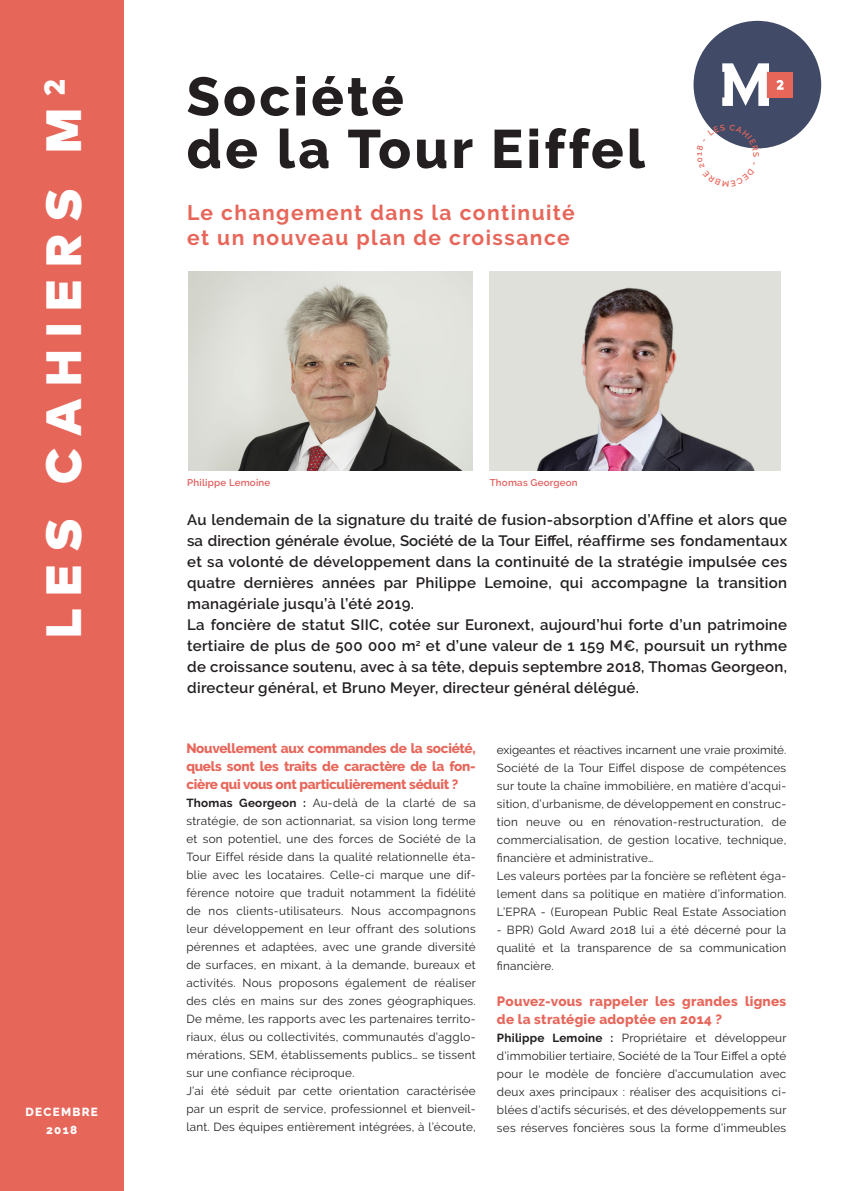
<style>
.page{position:relative;width:851px;height:1191px;background:#fff}
.page>*{position:absolute;margin:0;border:0;box-sizing:border-box;transform-origin:0 0}
.t1{font:800 54px "Raleway";letter-spacing:.06em;color:#231f20}
.t2{font:900 49.5px "Mark Pro";letter-spacing:.25em;color:#fff}
.t3{font:700 21px "Raleway";letter-spacing:.07em;color:#e7665a}
.t4{font:600 15px/21px "Raleway";letter-spacing:.02em;color:#231f20;text-align:justify}
.Questions{font:800 13.5px/18px "Raleway";letter-spacing:.01em;color:#e7665a;text-align:justify}
.Réponses{font:11.7px/18px "Raleway";letter-spacing:.02em;color:#231f20;text-align:justify}
.t5{font:800 11.7px "Raleway";letter-spacing:.11em;color:#fff}
.t6{font:600 9.75px "Raleway";letter-spacing:.02em;color:#df605e}
.s1{font-weight:700}
</style>
<div class="page">
<img style="left:489px;top:271px;width:291px;height:199px">
<img style="left:188px;top:271px;width:284px;height:199px">
<div style="left:0;top:0;width:123px;height:1191px;background:#e7665a"></div>
<div style="left:693px;top:21px;width:128px;height:127px;background:#414a67;border-radius:50%"></div>
<svg style="left:722px;top:63px;width:46px;height:43px"></svg>
<div style="left:766px;top:72px;width:26px;height:25px;background:#e7665a"></div>
<svg style="left:776px;top:80px;width:7px;height:10px"></svg>
<svg style="left:707px;top:124px;width:52px;height:25px"></svg>
<p class="t2" style="left:25px;top:637px;width:560px;rotate:-90deg">LES CAHIERS M <sup>2</sup></p>
<p class="t5" style="left:26px;top:1105px;width:74px">DECEMBRE</p>
<p class="t5" style="left:46px;top:1123px;width:32px">2018</p>
<p class="t1" style="left:187px;top:66px;width:218px">Société</p>
<p class="t1" style="left:187px;top:118px;width:460px">de la Tour Eiffel</p>
<p class="t3" style="left:187px;top:200px;width:389px">Le changement dans la continuité</p>
<p class="t3" style="left:187px;top:225px;width:384px">et un nouveau plan de croissance</p>
<p class="t6" style="left:187px;top:477px;width:85px">Philippe Lemoine</p>
<p class="t6" style="left:489px;top:477px;width:89px">Thomas Georgeon</p>
<p class="t4" style="left:187px;top:509px;width:601px">Au lendemain de la signature du traité de fusion-absorption d’Affine et alors que sa direction générale évolue, Société de la Tour Eiffel, réaffirme ses fondamentaux et sa volonté de développement dans la continuité de la stratégie impulsée ces quatre dernières années par Philippe Lemoine, qui accompagne la transition managériale jusqu’à l’été 2019.</p>
<p class="t4" style="left:187px;top:614px;width:601px">La foncière de statut SIIC, cotée sur Euronext, aujourd’hui forte d’un patrimoine tertiaire de plus de 500 000 m<sup>2</sup> et d’une valeur de 1 159 M€, poursuit un rythme de croissance soutenu, avec à sa tête, depuis septembre 2018, Thomas Georgeon, directeur général, et Bruno Meyer, directeur général délégué.</p>
<p class="Questions" style="left:186px;top:739px;width:291px">Nouvellement aux commandes de la société, quels sont les traits de caractère de la fon&shy;cière qui vous ont particulièrement séduit ?</p>
<p class="Réponses" style="left:186px;top:793px;width:291px"><span class="s1">Thomas Georgeon :</span> Au-delà de la clarté de sa stratégie, de son actionnariat, sa vision long terme et son potentiel, une des forces de Société de la Tour Eiffel réside dans la qualité relationnelle éta&shy;blie avec les locataires. Celle-ci marque une dif&shy;férence notoire que traduit notamment la fidélité de nos clients-utilisateurs. Nous accompagnons leur développement en leur offrant des solutions pérennes et adaptées, avec une grande diversité de surfaces, en mixant, à la demande, bureaux et activités. Nous proposons également de réaliser des clés en mains sur des zones géographiques.<br>De même, les rapports avec les partenaires territo&shy;riaux, élus ou collectivités, communautés d’agglo&shy;mérations, SEM, établissements publics… se tissent sur une confiance réciproque.</p>
<p class="Réponses" style="left:186px;top:1081px;width:291px">J’ai été séduit par cette orientation caractérisée par un esprit de service, professionnel et bienveil&shy;lant. Des équipes entièrement intégrées, à l’écoute,</p>
<p class="Réponses" style="left:497px;top:740px;width:291px">exigeantes et réactives incarnent une vraie proximité.<br>Société de la Tour Eiffel dispose de compétences sur toute la chaîne immobilière, en matière d’acqui&shy;sition, d’urbanisme, de développement en construc&shy;tion neuve ou en rénovation-restructuration, de commercialisation, de gestion locative, technique, financière et administrative…</p>
<p class="Réponses" style="left:497px;top:866px;width:291px">Les valeurs portées par la foncière se reflètent éga&shy;lement dans sa politique en matière d’information.<br>L’EPRA - (European Public Real Estate Association</p>
<p class="Réponses" style="left:497px;top:920px;width:291px">- BPR) Gold Award 2018 lui a été décerné pour la qualité et la transparence de sa communication financière.</p>
<p class="Questions" style="left:497px;top:992px;width:291px">Pouvez-vous rappeler les grandes lignes de la stratégie adoptée en 2014 ?</p>
<p class="Réponses" style="left:497px;top:1028px;width:291px"><span class="s1">Philippe Lemoine :</span> Propriétaire et développeur d’immobilier tertiaire, Société de la Tour Eiffel a opté pour le modèle de foncière d’accumulation avec deux axes principaux : réaliser des acquisitions ci&shy;blées d’actifs sécurisés, et des développements sur ses réserves foncières sous la forme d’immeubles</p>
</div>
